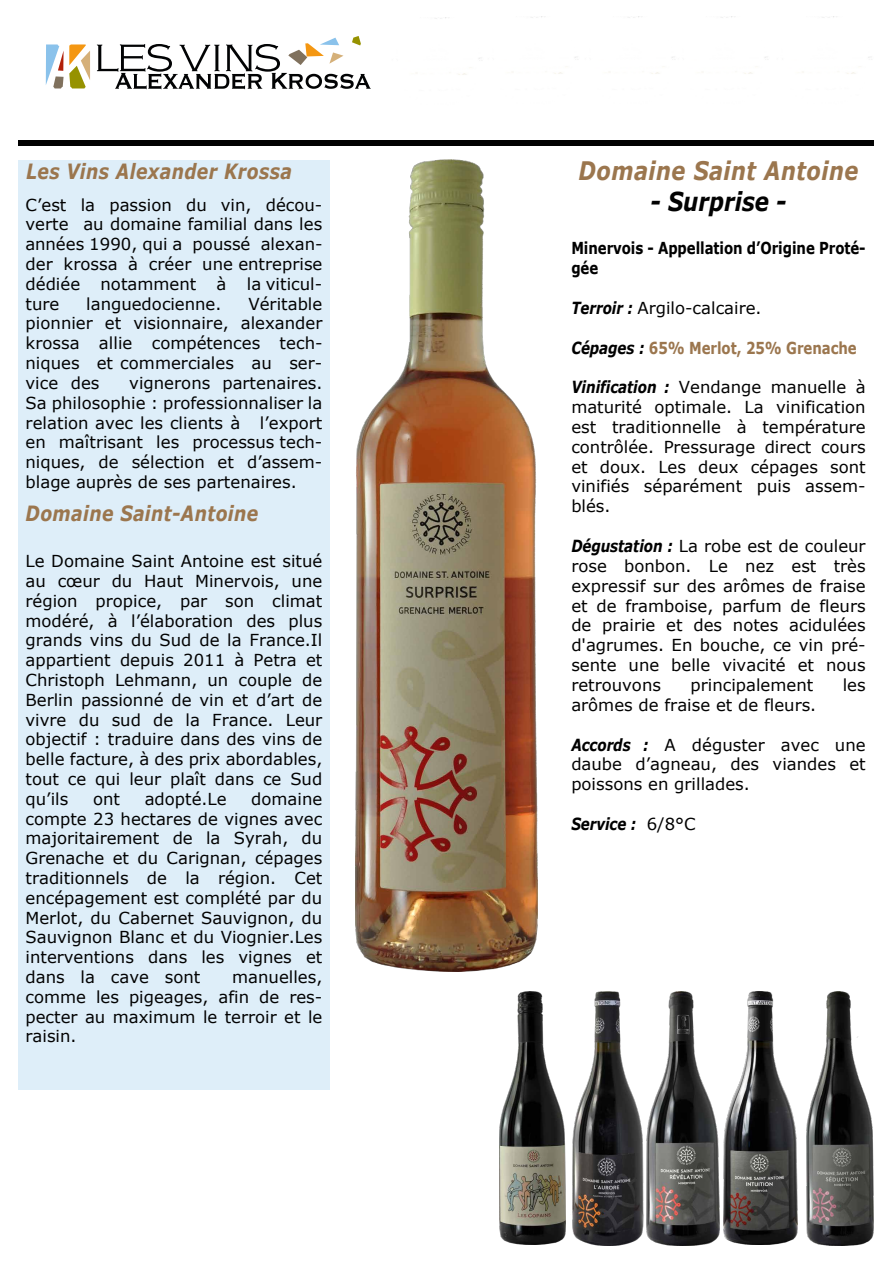
<style>
.page{position:relative;width:893px;height:1263px;background:#fff}
.page>*{position:absolute;margin:0;border:0;box-sizing:border-box;transform-origin:0 0}
.t1{font:italic 700 26.1px "Verdana";color:#020202;scale:.82 1}
.t2{font:italic 700 25.5px "Verdana";letter-spacing:.025em;color:#9b764e;scale:.82 1}
.t3{font:italic 700 21px "Verdana";letter-spacing:.025em;color:#9b764e;scale:.82 1}
.t4{font:italic 700 16.65px "Verdana";letter-spacing:-.005em;color:#000;scale:.81 1}
.t5{font:16.5px/19.8px "Verdana";color:#020202;text-align:justify}
.t6{font:700 16.5px/19.8px "Verdana";letter-spacing:-.005em;color:#000;scale:.81 1}
.t7{font:700 16.5px "Verdana";letter-spacing:-.005em;color:#9b764e;scale:.81 1}
.s1{font-weight:700;font-style:italic;font-size:16.65px;color:#000}
.s2{font-style:italic;font-size:16.65px;color:#000}
.s3{font-weight:400;font-style:normal;font-size:16.5px;color:#020202}
</style>
<div class="page">
<div style="left:18px;top:160px;width:312px;height:929px;background:#deeef9"></div>
<img style="left:356px;top:160px;width:181px;height:811px">
<svg style="left:46px;top:44px;width:44px;height:44px"></svg>
<svg style="left:97px;top:36px;width:274px;height:53px"></svg>
<div style="left:18px;top:140px;width:855px;height:5px;background:#020202"></div>
<img style="left:724px;top:992px;width:74px;height:252px">
<img style="left:806px;top:992px;width:67px;height:253px">
<img style="left:647px;top:992px;width:73px;height:253px">
<img style="left:572px;top:992px;width:72px;height:253px">
<img style="left:499px;top:992px;width:67px;height:253px">
<p class="t3" style="left:26px;top:156px;width:326px">Les Vins Alexander Krossa</p>
<p class="t5" style="left:26px;top:195px;width:298px">C’est la passion du vin, décou&shy;verte au domaine familial dans les années 1990, qui a poussé alexan&shy;der krossa à créer une entreprise dédiée notamment à la viticul&shy;ture</p>
<p class="t5" style="left:26px;top:294px;width:298px;text-indent:223px">Véritable pionnier et visionnaire, alexander krossa allie compétences tech&shy;niques et commerciales au ser&shy;vice des</p>
<p class="t5" style="left:86px;top:294px;width:137px">languedocienne.</p>
<p class="t5" style="left:26px;top:373px;width:298px;text-indent:104px">vignerons partenaires.<br>Sa philosophie : professionnaliser la relation avec les clients à l’export en maîtrisant les processus tech&shy;niques, de sélection et d’assem&shy;blage auprès de ses partenaires.</p>
<p class="t3" style="left:26px;top:499px;width:285px">Domaine Saint-Antoine</p>
<p class="t5" style="left:26px;top:551px;width:298px">Le Domaine Saint Antoine est situé au cœur du Haut Minervois, une région propice, par son climat modéré, à l’élaboration des plus grands vins du Sud de la France.Il appartient depuis 2011 à Petra et Christoph Lehmann, un couple de Berlin passionné de vin et d’art de vivre du sud de la France. Leur objectif : traduire dans des vins de belle facture, à des prix abordables, tout ce qui leur plaît dans ce Sud qu’ils</p>
<p class="t5" style="left:93px;top:789px;width:28px">ont</p>
<p class="t5" style="left:145px;top:789px;width:83px">adopté.Le</p>
<p class="t5" style="left:26px;top:789px;width:298px;text-indent:226px">domaine compte 23 hectares de vignes avec majoritairement de la Syrah, du Grenache et du Carignan, cépages traditionnels de la région. Cet encépagement est complété par du Merlot, du Cabernet Sauvignon, du Sauvignon Blanc et du Viognier.Les interventions dans les vignes et dans la cave sont</p>
<p class="t5" style="left:26px;top:967px;width:298px;text-indent:207px">manuelles, comme les pigeages, afin de res&shy;pecter au maximum le terroir et le raisin.</p>
<h2 class="t2" style="left:579px;top:152px;width:343px">Domaine Saint Antoine</h2>
<h1 class="t1" style="left:650px;top:183px;width:168px">- Surprise -</h1>
<p class="t6" style="left:571px;top:238px;width:365px">Minervois - Appellation d’Origine Proté&shy;gée</p>
<p class="t5" style="left:571px;top:298px;width:192px"><span class="s1">Terroir :</span> Argilo-calcaire.</p>
<p class="t7" style="left:571px;top:336px;width:354px"><span class="s2">Cépages :</span> 65% Merlot, 25% Grenache</p>
<p class="t5" style="left:571px;top:377px;width:296px"><span class="s1">Vinification :</span> Vendange manuelle à maturité optimale. La vinification est traditionnelle à température contrôlée. Pressurage direct cours et doux. Les deux cépages sont vinifiés séparément puis assem&shy;blés.</p>
<p class="t5" style="left:571px;top:536px;width:296px"><span class="s1">Dégustation :</span> La robe est de couleur rose bonbon. Le nez est très expressif sur des arômes de fraise et de framboise, parfum de fleurs de prairie et des notes acidulées d'agrumes. En bouche, ce vin pré&shy;sente une belle vivacité et nous retrouvons</p>
<p class="t5" style="left:690px;top:675px;width:124px">principalement</p>
<p class="t5" style="left:843px;top:675px;width:24px">les</p>
<p class="t5" style="left:571px;top:694px;width:246px">arômes de fraise et de fleurs.</p>
<p class="t5" style="left:571px;top:734px;width:296px"><span class="s1">Accords :</span> A déguster avec une daube d’agneau, des viandes et poissons en grillades.</p>
<p class="t4" style="left:571px;top:812px;width:155px">Service : <span class="s3">6/8°C</span></p>
</div>
